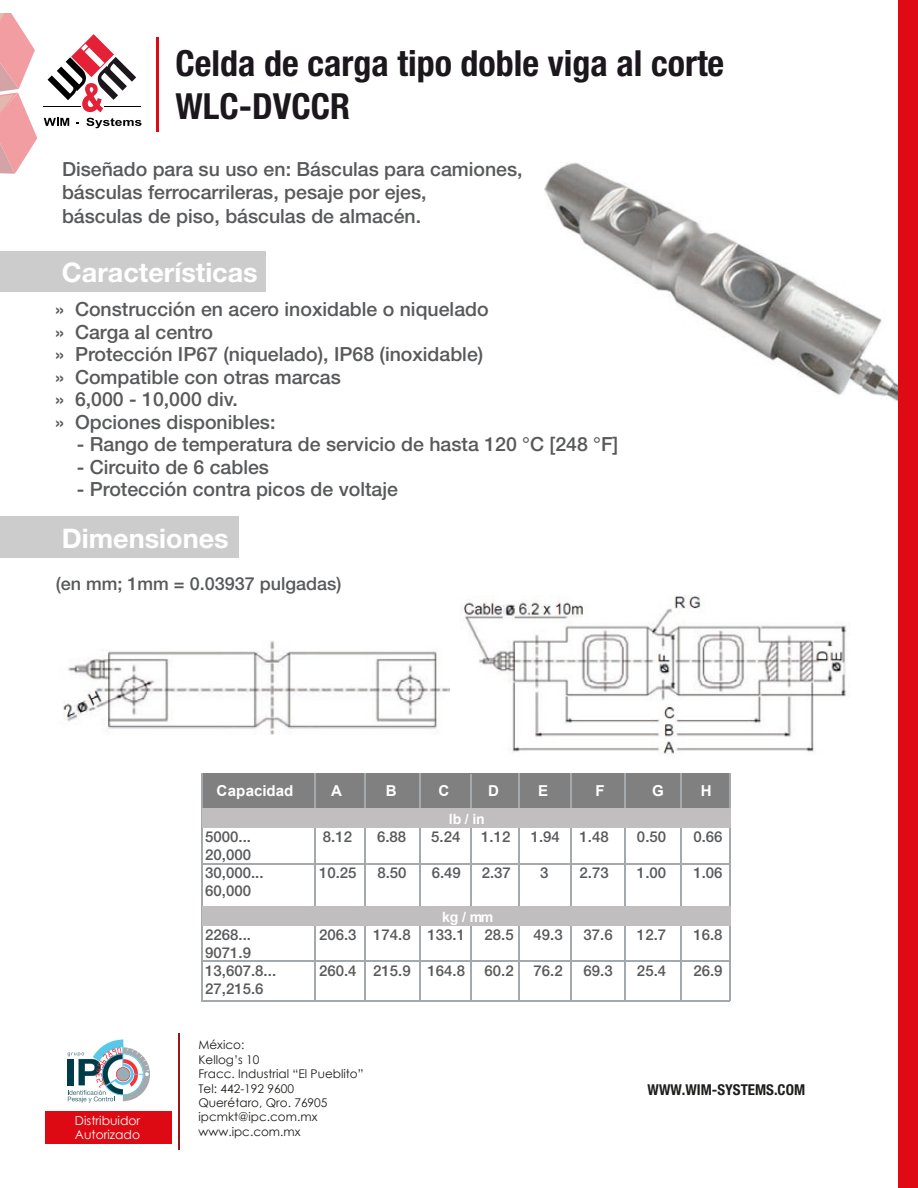
<style>
.page{position:relative;width:918px;height:1188px;background:#fff}
.page>*{position:absolute;margin:0;border:0;box-sizing:border-box;transform-origin:0 0}
.t1{font:700 condensed 36px/43.2px "Helvetica Neue LT Std";color:#1b171c}
.t2{font:700 27px "Helvetica Neue LT Std";color:#fff}
.t3{font:500 19.5px/22.5px "Helvetica Neue LT Std";color:#58595b}
.t4{font:500 18px "Helvetica Neue LT Std";color:#58595b}
.t5{font:700 15.15px "Arial";letter-spacing:.005em;color:#fff}
.t6{font:500 15px/17.9px "Helvetica Neue LT Std";color:#58595b}
.t7{font:700 condensed 15px "Helvetica Neue LT Std";color:#1d1d1b}
.t8{font:700 14.1px "Arial";letter-spacing:-.015em;color:#fff}
.t9{font:12.3px/14.9px "Century Gothic";color:#fff}
.t10{font:12px/14.4px "Century Gothic";color:#1d1d1b}
</style>
<div class="page">
<img style="left:545px;top:162px;width:353px;height:240px">
<svg style="left:48px;top:34px;width:88px;height:78px"></svg>
<hr style="left:43px;top:106px;width:38px;height:1px;background:#000100">
<hr style="left:104px;top:106px;width:37px;height:1px;background:#000100">
<svg style="left:44px;top:118px;width:25px;height:8px"></svg>
<svg style="left:86px;top:118px;width:55px;height:10px"></svg>
<hr style="left:156px;top:37px;width:3px;height:95px;background:#dd0a14">
<svg style="left:0;top:13px;width:37px;height:161px"></svg>
<div style="left:898px;top:0;width:20px;height:1188px;background:#de0a14"></div>
<hr style="left:179px;top:1033px;width:1px;height:117px;background:#91191c">
<svg style="left:67px;top:1040px;width:83px;height:63px"></svg>
<div style="left:45px;top:1112px;width:127px;height:32px;background:#dd0a14"></div>
<div style="left:0;top:251px;width:266px;height:41px;background:#ccc"></div>
<div style="left:0;top:517px;width:239px;height:41px;background:#ccc"></div>
<img style="left:461px;top:596px;width:386px;height:159px">
<img style="left:63px;top:640px;width:386px;height:95px">
<div style="left:202px;top:773px;width:529px;height:36px;background:#808080"></div>
<hr style="left:680px;top:774px;width:1px;height:227px;background:#a4a9ad">
<hr style="left:624px;top:774px;width:2px;height:227px;background:#a4a9ad">
<hr style="left:570px;top:774px;width:2px;height:227px;background:#a4a9ad">
<hr style="left:519px;top:774px;width:1px;height:227px;background:#a4a9ad">
<hr style="left:470px;top:774px;width:1px;height:133px;background:#a4a9ad">
<hr style="left:470px;top:926px;width:1px;height:75px;background:#a4a9ad">
<hr style="left:419px;top:774px;width:2px;height:227px;background:#a4a9ad">
<hr style="left:364px;top:774px;width:2px;height:227px;background:#a4a9ad">
<hr style="left:314px;top:774px;width:2px;height:227px;background:#a4a9ad">
<hr style="left:202px;top:774px;width:1px;height:227px;background:#a4a9ad">
<hr style="left:201px;top:863px;width:529px;height:2px;background:#a4a9ad">
<hr style="left:201px;top:960px;width:529px;height:2px;background:#a4a9ad">
<hr style="left:201px;top:1000px;width:529px;height:2px;background:#a4a9ad">
<hr style="left:729px;top:774px;width:2px;height:227px;background:#a4a9ad">
<div style="left:202px;top:808px;width:529px;height:20px;background:#c0bebe"></div>
<div style="left:202px;top:907px;width:529px;height:19px;background:#c0bebe"></div>
<h1 class="t1" style="left:176px;top:41px;width:550px">Celda de carga tipo doble viga al corte<br>WLC-DVCCR</h1>
<p class="t3" style="left:62px;top:157px;width:462px;line-height:23.4px">Diseñado para su uso en: Básculas para camiones, básculas ferrocarrileras, pesaje por ejes,<br>básculas de piso, básculas de almacén.</p>
<h2 class="t2" style="left:62px;top:256px;width:197px">Características</h2>
<p class="t3" style="left:55px;top:298px;width:435px">» Construcción en acero inoxidable o niquelado » Carga al centro<br>» Protección IP67 (niquelado), IP68 (inoxidable) » Compatible con otras marcas<br>» 6,000 - 10,000 div.<br>» Opciones disponibles:</p>
<p class="t3" style="left:77px;top:433px;width:543px">- Rango de temperatura de servicio de hasta 120 °C [248 °F]</p>
<p class="t3" style="left:77px;top:456px;width:194px">- Circuito de 6 cables</p>
<p class="t3" style="left:77px;top:478px;width:323px">- Protección contra picos de voltaje</p>
<h2 class="t2" style="left:62px;top:522px;width:168px">Dimensiones</h2>
<p class="t4" style="left:56px;top:573px;width:287px">(en mm; 1mm = 0.03937 pulgadas)</p>
<p class="t9" style="left:75px;top:1113px;width:67px">Distribuidor<br>Autorizado</p>
<p class="t5" style="left:217px;top:780px;width:78px">Capacidad</p>
<p class="t5" style="left:331px;top:780px;width:12px">A</p>
<p class="t5" style="left:386px;top:780px;width:12px">B</p>
<p class="t5" style="left:438px;top:780px;width:12px">C</p>
<p class="t5" style="left:488px;top:780px;width:12px">D</p>
<p class="t5" style="left:652px;top:780px;width:13px">G</p>
<p class="t6" style="left:205px;top:828px;width:47px">5000...<br>20,000</p>
<p class="t6" style="left:323px;top:828px;width:31px">8.12</p>
<p class="t6" style="left:377px;top:828px;width:31px">6.88</p>
<p class="t6" style="left:431px;top:828px;width:31px">5.24</p>
<p class="t6" style="left:481px;top:828px;width:31px">1.12</p>
<p class="t6" style="left:580px;top:828px;width:31px">1.48</p>
<p class="t6" style="left:205px;top:864px;width:60px">30,000...<br>60,000</p>
<p class="t6" style="left:319px;top:864px;width:39px">10.25</p>
<p class="t6" style="left:377px;top:864px;width:31px">8.50</p>
<p class="t6" style="left:432px;top:864px;width:31px">6.49</p>
<p class="t6" style="left:482px;top:864px;width:31px">2.37</p>
<p class="t6" style="left:580px;top:864px;width:31px">2.73</p>
<p class="t6" style="left:205px;top:926px;width:47px">2268...<br>9071.9</p>
<p class="t6" style="left:319px;top:926px;width:147px">206.3 174.8 133.1</p>
<p class="t6" style="left:534px;top:926px;width:31px">49.3</p>
<p class="t6" style="left:584px;top:926px;width:31px">37.6</p>
<p class="t6" style="left:205px;top:962px;width:72px">13,607.8...<br>27,215.6</p>
<p class="t6" style="left:319px;top:962px;width:147px">260.4 215.9 164.8</p>
<p class="t6" style="left:485px;top:962px;width:31px">60.2</p>
<p class="t6" style="left:534px;top:962px;width:31px">76.2</p>
<p class="t6" style="left:584px;top:962px;width:31px">69.3</p>
<p class="t6" style="left:637px;top:962px;width:31px">25.4</p>
<p class="t6" style="left:693px;top:962px;width:31px">26.9</p>
<p class="t5" style="left:538px;top:780px;width:12px">E</p>
<p class="t5" style="left:596px;top:780px;width:11px">F</p>
<p class="t5" style="left:701px;top:780px;width:12px">H</p>
<p class="t6" style="left:531px;top:828px;width:31px">1.94</p>
<p class="t6" style="left:637px;top:828px;width:31px">0.50</p>
<p class="t6" style="left:693px;top:828px;width:31px">0.66</p>
<p class="t8" style="left:449px;top:809px;width:38px">lb / in</p>
<p class="t6" style="left:540px;top:864px;width:10px">3</p>
<p class="t6" style="left:637px;top:864px;width:31px">1.00</p>
<p class="t6" style="left:693px;top:864px;width:31px">1.06</p>
<p class="t8" style="left:442px;top:907px;width:53px">kg / mm</p>
<p class="t6" style="left:485px;top:926px;width:31px">28.5</p>
<p class="t6" style="left:637px;top:926px;width:31px">12.7</p>
<p class="t6" style="left:693px;top:926px;width:31px">16.8</p>
<p class="t10" style="left:198px;top:1038px;width:167px">México:<br>Kellog’s 10<br>Fracc. Industrial “El Pueblito”<br>Tel: 442-192 9600<br>Querétaro, Qro. 76905 ipcmkt@ipc.com.mx www.ipc.com.mx</p>
<p class="t7" style="left:648px;top:1081px;width:159px">WWW.WIM-SYSTEMS.COM</p>
</div>
